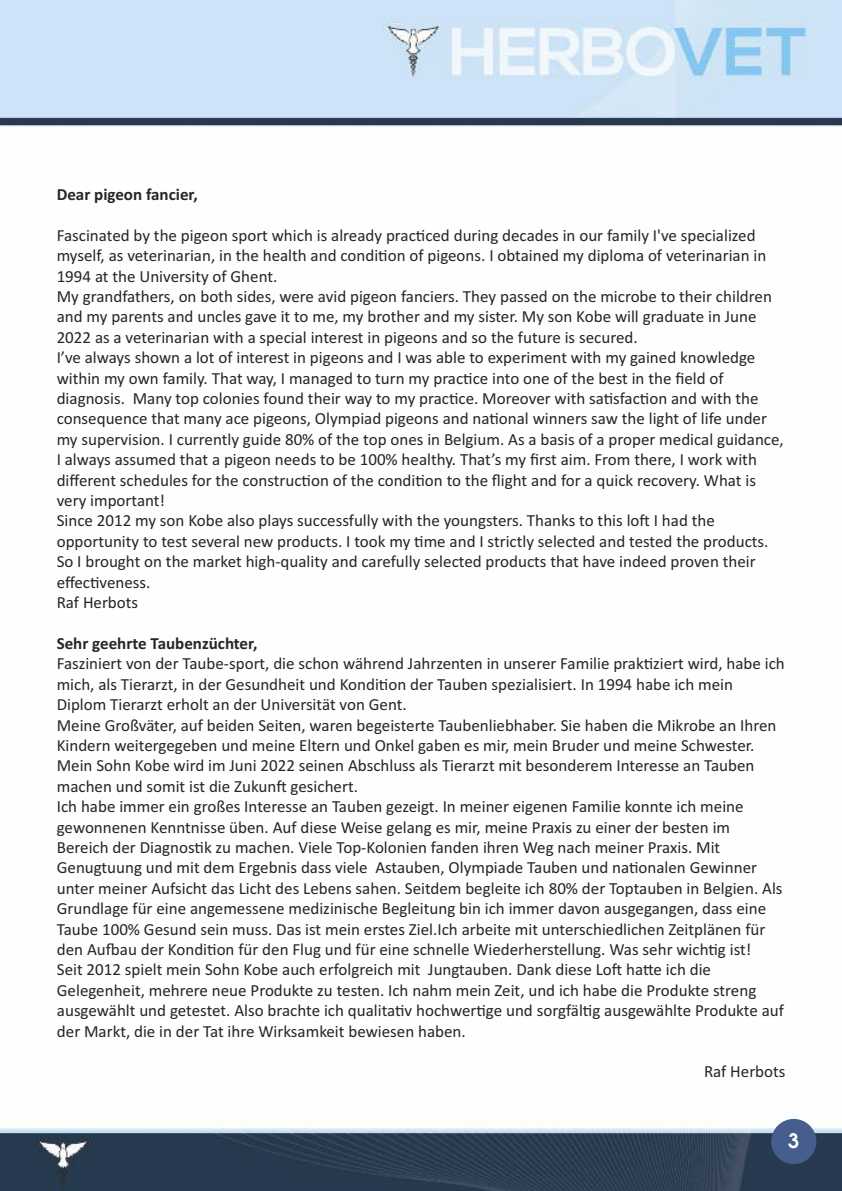
<style>
.page{position:relative;width:842px;height:1191px;background:#fff}
.page>*{position:absolute;margin:0;border:0;box-sizing:border-box;transform-origin:0 0}
.t1{font:600 20px "Avant Garde";color:#fff}
.t2{font:17px/20.4px "Calibri";color:#272526}
.t3{font:700 17px "Calibri";color:#272526}
</style>
<div class="page">
<img style="left:0;top:0;width:842px;height:1191px">
<div style="left:771px;top:1118px;width:45px;height:46px;background:#455e8d;border-radius:50%"></div>
<p class="t3" style="left:57px;top:184px;width:143px">Dear pigeon fancier,</p>
<p class="t2" style="left:57px;top:225px;width:729px">Fascinated by the pigeon sport which is already practiced during decades in our family I've specialized myself, as veterinarian, in the health and condition of pigeons. I obtained my diploma of veterinarian in 1994 at the University of Ghent.<br>My grandfathers, on both sides, were avid pigeon fanciers. They passed on the microbe to their children and my parents and uncles gave it to me, my brother and my sister. My son Kobe will graduate in June 2022 as a veterinarian with a special interest in pigeons and so the future is secured.<br>I’ve always shown a lot of interest in pigeons and I was able to experiment with my gained knowledge within my own family. That way, I managed to turn my practice into one of the best in the field of diagnosis. Many top colonies found their way to my practice. Moreover with satisfaction and with the consequence that many ace pigeons, Olympiad pigeons and national winners saw the light of life under my supervision. I currently guide 80% of the top ones in Belgium. As a basis of a proper medical guidance, I always assumed that a pigeon needs to be 100% healthy. That’s my first aim. From there, I work with different schedules for the construction of the condition to the flight and for a quick recovery. What is very important!<br>Since 2012 my son Kobe also plays successfully with the youngsters. Thanks to this loft I had the opportunity to test several new products. I took my time and I strictly selected and tested the products.<br>So I brought on the market high-quality and carefully selected products that have indeed proven their effectiveness.<br>Raf Herbots</p>
<p class="t3" style="left:57px;top:633px;width:202px">Sehr geehrte Taubenzüchter,</p>
<p class="t2" style="left:57px;top:653px;width:730px">Fasziniert von der Taube-sport, die schon während Jahrzenten in unserer Familie praktiziert wird, habe ich mich, als Tierarzt, in der Gesundheit und Kondition der Tauben spezialisiert. In 1994 habe ich mein Diplom Tierarzt erholt an der Universität von Gent.<br>Meine Großväter, auf beiden Seiten, waren begeisterte Taubenliebhaber. Sie haben die Mikrobe an Ihren Kindern weitergegeben und meine Eltern und Onkel gaben es mir, mein Bruder und meine Schwester.<br>Mein Sohn Kobe wird im Juni 2022 seinen Abschluss als Tierarzt mit besonderem Interesse an Tauben machen und somit ist die Zukunft gesichert.<br>Ich habe immer ein großes Interesse an Tauben gezeigt. In meiner eigenen Familie konnte ich meine gewonnenen Kenntnisse üben. Auf diese Weise gelang es mir, meine Praxis zu einer der besten im Bereich der Diagnostik zu machen. Viele Top-Kolonien fanden ihren Weg nach meiner Praxis. Mit Genugtuung und mit dem Ergebnis dass viele Astauben, Olympiade Tauben und nationalen Gewinner unter meiner Aufsicht das Licht des Lebens sahen. Seitdem begleite ich 80% der Toptauben in Belgien. Als Grundlage für eine angemessene medizinische Begleitung bin ich immer davon ausgegangen, dass eine Taube 100% Gesund sein muss. Das ist mein erstes Ziel.Ich arbeite mit unterschiedlichen Zeitplänen für den Aufbau der Kondition für den Flug und für eine schnelle Wiederherstellung. Was sehr wichtig ist!<br>Seit 2012 spielt mein Sohn Kobe auch erfolgreich mit Jungtauben. Dank diese Loft hatte ich die Gelegenheit, mehrere neue Produkte zu testen. Ich nahm mein Zeit, und ich habe die Produkte streng ausgewählt und getestet. Also brachte ich qualitativ hochwertige und sorgfältig ausgewählte Produkte auf der Markt, die in der Tat ihre Wirksamkeit bewiesen haben.</p>
<p class="t2" style="left:704px;top:1061px;width:83px">Raf Herbots</p>
<p class="t1" style="left:788px;top:1129px;width:13px">3</p>
</div>
